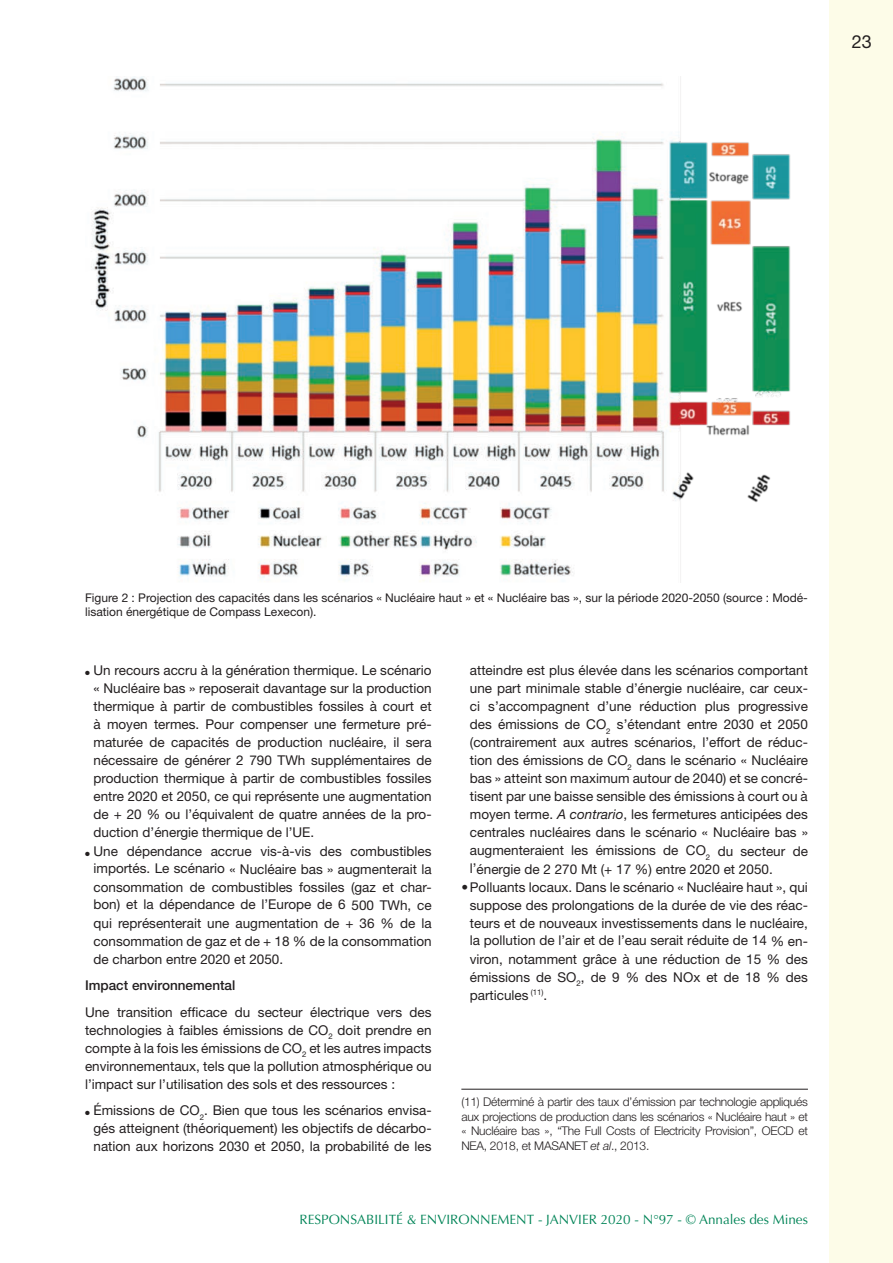
<style>
.page{position:relative;width:893px;height:1263px;background:#fff}
.page>*{position:absolute;margin:0;border:0;box-sizing:border-box;transform-origin:0 0}
.t1{font:18px "Helvetica Neue";color:#231f20}
.texte_courant{font:13.5px/18px "Helvetica Neue";color:#231f20;text-align:justify}
.t2{font:13.5px "Optima";color:#008457}
.texte_courant-2{font:500 13.5px "Helvetica Neue";color:#231f20}
.légende{font:300 12px/14.4px "Helvetica Neue";letter-spacing:-.02em;color:#231f20;text-align:justify}
.légende-2{font:12px/14.4px "Helvetica Neue";color:#231f20}
.s1{font-style:italic}
</style>
<div class="page">
<div style="left:829px;top:0;width:64px;height:1263px;background:#fdfce8"></div>
<hr style="left:461px;top:1089px;width:347px;height:1px;background:#231f20">
<img style="left:92px;top:77px;width:699px;height:506px">
<p class="t1" style="left:852px;top:31px;width:22px">23</p>
<p class="légende-2" style="left:85px;top:590px;width:724px">Figure 2 : Projection des capacités dans les scénarios « Nucléaire haut » et « Nucléaire bas », sur la période 2020-2050 (source : Modé&shy;lisation énergétique de Compass Lexecon).</p>
<p class="texte_courant" style="left:94px;top:661px;width:340px;text-indent:-9px">● Un recours accru à la génération thermique. Le scénario « Nucléaire bas » reposerait davantage sur la production thermique à partir de combustibles fossiles à court et à moyen termes. Pour compenser une fermeture pré&shy;maturée de capacités de production nucléaire, il sera nécessaire de générer 2 790 TWh supplémentaires de production thermique à partir de combustibles fossiles entre 2020 et 2050, ce qui représente une augmentation de + 20 % ou l’équivalent de quatre années de la pro&shy;duction d’énergie thermique de l’UE.</p>
<p class="texte_courant" style="left:94px;top:841px;width:340px;text-indent:-9px">● Une dépendance accrue vis-à-vis des combustibles importés. Le scénario « Nucléaire bas » augmenterait la consommation de combustibles fossiles (gaz et char&shy;bon) et la dépendance de l’Europe de 6 500 TWh, ce qui représenterait une augmentation de + 36 % de la consommation de gaz et de + 18 % de la consommation de charbon entre 2020 et 2050.</p>
<p class="texte_courant-2" style="left:85px;top:977px;width:152px">Impact environnemental</p>
<p class="texte_courant" style="left:85px;top:1002px;width:348px">Une transition efficace du secteur électrique vers des technologies à faibles émissions de CO<sub>2</sub> doit prendre en compte à la fois les émissions de CO<sub>2</sub> et les autres impacts environnementaux, tels que la pollution atmosphérique ou l’impact sur l’utilisation des sols et des ressources :</p>
<p class="texte_courant" style="left:94px;top:1101px;width:340px;text-indent:-9px">● Émissions de CO<sub>2</sub>. Bien que tous les scénarios envisa&shy;gés atteignent (théoriquement) les objectifs de décarbo&shy;nation aux horizons 2030 et 2050, la probabilité de les</p>
<p class="texte_courant" style="left:470px;top:661px;width:340px">atteindre est plus élevée dans les scénarios comportant une part minimale stable d’énergie nucléaire, car ceux&shy;ci s’accompagnent d’une réduction plus progressive des émissions de CO<sub>2</sub> s’étendant entre 2030 et 2050 (contrairement aux autres scénarios, l’effort de réduc&shy;tion des émissions de CO<sub>2</sub> dans le scénario « Nucléaire bas » atteint son maximum autour de 2040) et se concré&shy;tisent par une baisse sensible des émissions à court ou à moyen terme. <span class="s1">A contrario</span>, les fermetures anticipées des centrales nucléaires dans le scénario « Nucléaire bas » augmenteraient les émissions de CO<sub>2</sub> du secteur de l’énergie de 2 270 Mt (+ 17 %) entre 2020 et 2050.</p>
<p class="texte_courant" style="left:470px;top:877px;width:340px;text-indent:-9px">•Polluants locaux. Dans le scénario « Nucléaire haut », qui suppose des prolongations de la durée de vie des réac&shy;teurs et de nouveaux investissements dans le nucléaire, la pollution de l’air et de l’eau serait réduite de 14 % en&shy;viron, notamment grâce à une réduction de 15 % des émissions de SO<sub>2</sub>, de 9 % des NOx et de 18 % des particules <sup>(11)</sup>.</p>
<p class="légende" style="left:461px;top:1095px;width:348px">(11) Déterminé à partir des taux d’émission par technologie appliqués aux projections de production dans les scénarios « Nucléaire haut » et « Nucléaire bas », “The Full Costs of Electricity Provision”, OECD et NEA, 2018, et MASANET <span class="s1">et al</span>., 2013.</p>
<p class="t2" style="left:299px;top:1212px;width:510px">RESPONSABILITÉ &amp; ENVIRONNEMENT - JANVIER 2020 - N°97 - © Annales des Mines</p>
</div>
